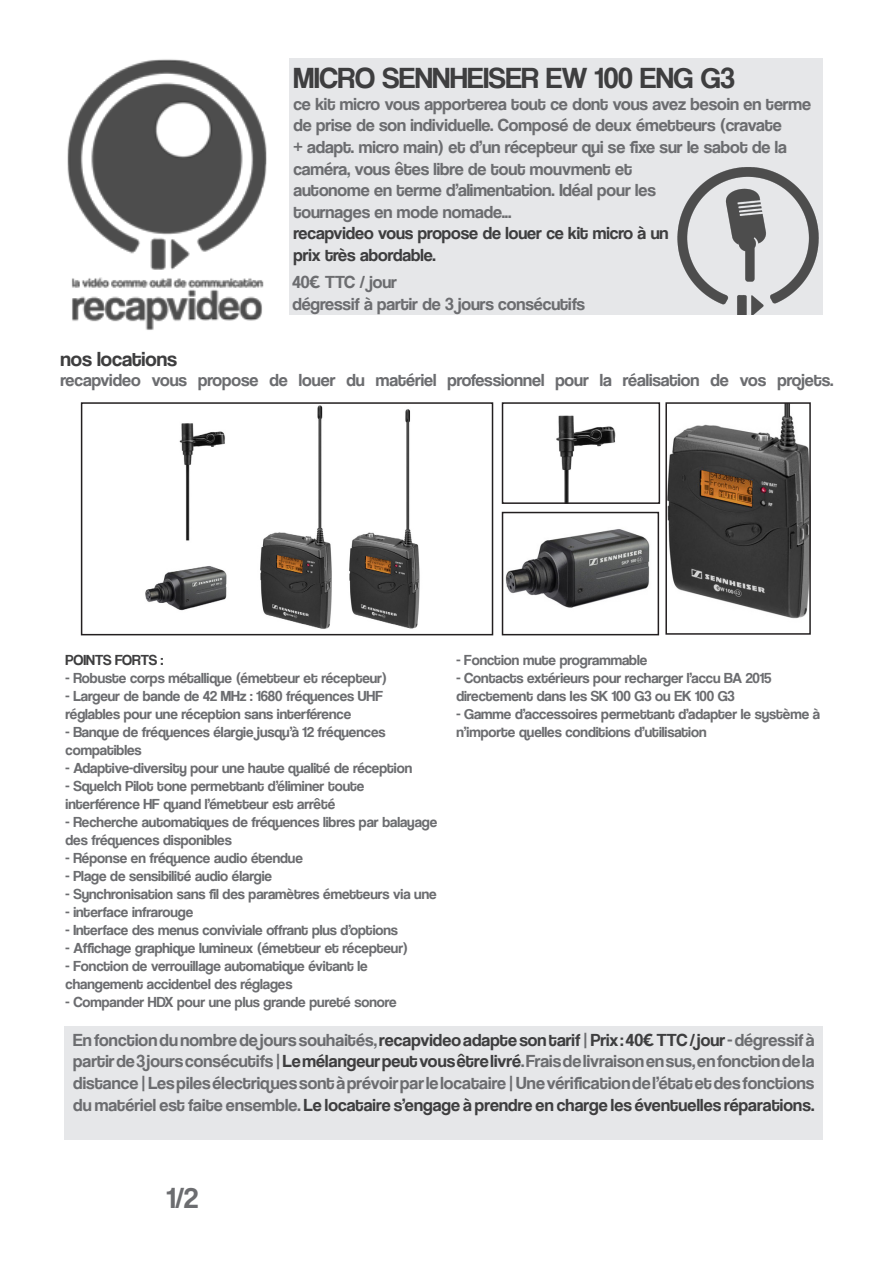
<style>
.page{position:relative;width:893px;height:1263px;background:#fff}
.page>*{position:absolute;margin:0;border:0;box-sizing:border-box;transform-origin:0 0}
.t1{font:30px "Coolvetica Rg";color:#3e3e3f}
.t2{font:30px "Coolvetica Rg";color:#6c6d70}
.t3{font:21px "Coolvetica Rg";color:#3e3e3f}
.t4{font:18px/21.6px "Coolvetica Rg";color:#6c6d70}
.t5{font:18px/21.6px "Coolvetica Rg";color:#3e3e3f}
.t6{font:15px/18px "Coolvetica Rg";color:#6c6d70}
.t7{font:15px "Coolvetica Rg";color:#3e3e3f}
.s1{color:#3e3e3f}
</style>
<div class="page">
<img style="left:67px;top:59px;width:200px;height:271px">
<div style="left:289px;top:58px;width:534px;height:256px;background:#e6e7e9"></div>
<img style="left:677px;top:167px;width:142px;height:147px">
<img style="left:668px;top:405px;width:140px;height:214px">
<div style="left:665px;top:402px;width:146px;height:233px;border:2px solid #231f20"></div>
<img style="left:145px;top:405px;width:275px;height:224px">
<div style="left:81px;top:402px;width:412px;height:233px;border:2px solid #231f20"></div>
<img style="left:556px;top:415px;width:60px;height:86px">
<div style="left:502px;top:402px;width:158px;height:102px;border:2px solid #231f20"></div>
<img style="left:505px;top:529px;width:145px;height:79px">
<div style="left:502px;top:512px;width:157px;height:123px;border:2px solid #231f20"></div>
<div style="left:65px;top:1026px;width:758px;height:114px;background:#e6e7e9"></div>
<p class="t1" style="left:293px;top:61px;width:443px">MICRO SENNHEISER EW 100 ENG G3</p>
<p class="t4" style="left:293px;top:93px;width:519px">ce kit micro vous apporterea tout ce dont vous avez besoin en terme de prise de son individuelle. Composé de deux émetteurs (cravate<br>+ adapt. micro main) et d’un récepteur qui se fixe sur le sabot de la caméra, vous êtes libre de tout mouvment et<br>autonome en terme d’alimentation. Idéal pour les<br>tournages en mode nomade...</p>
<p class="t5" style="left:293px;top:222px;width:377px">recapvideo vous propose de louer ce kit micro à un prix très abordable.</p>
<p class="t4" style="left:292px;top:271px;width:106px">40€ TTC / jour</p>
<p class="t4" style="left:292px;top:293px;width:294px">dégressif à partir de 3 jours consécutifs</p>
<p class="t3" style="left:60px;top:347px;width:118px">nos locations</p>
<p class="t4" style="left:60px;top:369px;width:775px">recapvideo vous propose de louer du matériel professionnel pour la réalisation de vos projets.</p>
<p class="t7" style="left:66px;top:651px;width:99px">POINTS FORTS :</p>
<p class="t6" style="left:66px;top:669px;width:323px">- Robuste corps métallique (émetteur et récepteur)</p>
<p class="t6" style="left:66px;top:687px;width:319px">- Largeur de bande de 42 MHz : 1680 fréquences UHF réglables pour une réception sans interférence</p>
<p class="t6" style="left:66px;top:723px;width:321px">- Banque de fréquences élargie jusqu’à 12 fréquences compatibles</p>
<p class="t6" style="left:66px;top:759px;width:348px">- Adaptive-diversity pour une haute qualité de réception</p>
<p class="t6" style="left:66px;top:777px;width:300px">- Squelch Pilot tone permettant d’éliminer toute interférence HF quand l’émetteur est arrêté</p>
<p class="t6" style="left:66px;top:813px;width:373px">- Recherche automatiques de fréquences libres par balayage des fréquences disponibles</p>
<p class="t6" style="left:66px;top:849px;width:239px">- Réponse en fréquence audio étendue</p>
<p class="t6" style="left:66px;top:867px;width:208px">- Plage de sensibilité audio élargie</p>
<p class="t6" style="left:66px;top:885px;width:373px">- Synchronisation sans fil des paramètres émetteurs via une</p>
<p class="t6" style="left:66px;top:903px;width:129px">- interface infrarouge</p>
<p class="t6" style="left:66px;top:921px;width:334px">- Interface des menus conviviale offrant plus d’options</p>
<p class="t6" style="left:66px;top:939px;width:344px">- Affichage graphique lumineux (émetteur et récepteur)</p>
<p class="t6" style="left:66px;top:957px;width:304px">- Fonction de verrouillage automatique évitant le changement accidentel des réglages</p>
<p class="t6" style="left:66px;top:993px;width:333px">- Compander HDX pour une plus grande pureté sonore</p>
<p class="t6" style="left:456px;top:651px;width:192px">- Fonction mute programmable</p>
<p class="t6" style="left:456px;top:669px;width:317px">- Contacts extérieurs pour recharger l’accu BA 2015 directement dans les SK 100 G3 ou EK 100 G3</p>
<p class="t6" style="left:456px;top:705px;width:365px">- Gamme d’accessoires permettant d’adapter le système à n’importe quelles conditions d’utilisation</p>
<p class="t4" style="left:73px;top:1029px;width:743px;text-align:justify">En fonction du nombre de jours souhaités, <span class="s1">recapvideo adapte son tarif</span> | <span class="s1">Prix : 40€ TTC / jour</span> - dégressif à partir de 3 jours consécutifs | <span class="s1">Le mélangeur peut vous être livré</span>. Frais de livraison en sus, en fonction de la distance | Les piles électriques sont à prévoir par le locataire | Une vérification de l’état et des fonctions du matériel est faite ensemble. <span class="s1">Le locataire s’engage à prendre en charge les éventuelles réparations.</span></p>
<p class="t2" style="left:167px;top:1180px;width:33px">1/2</p>
</div>
